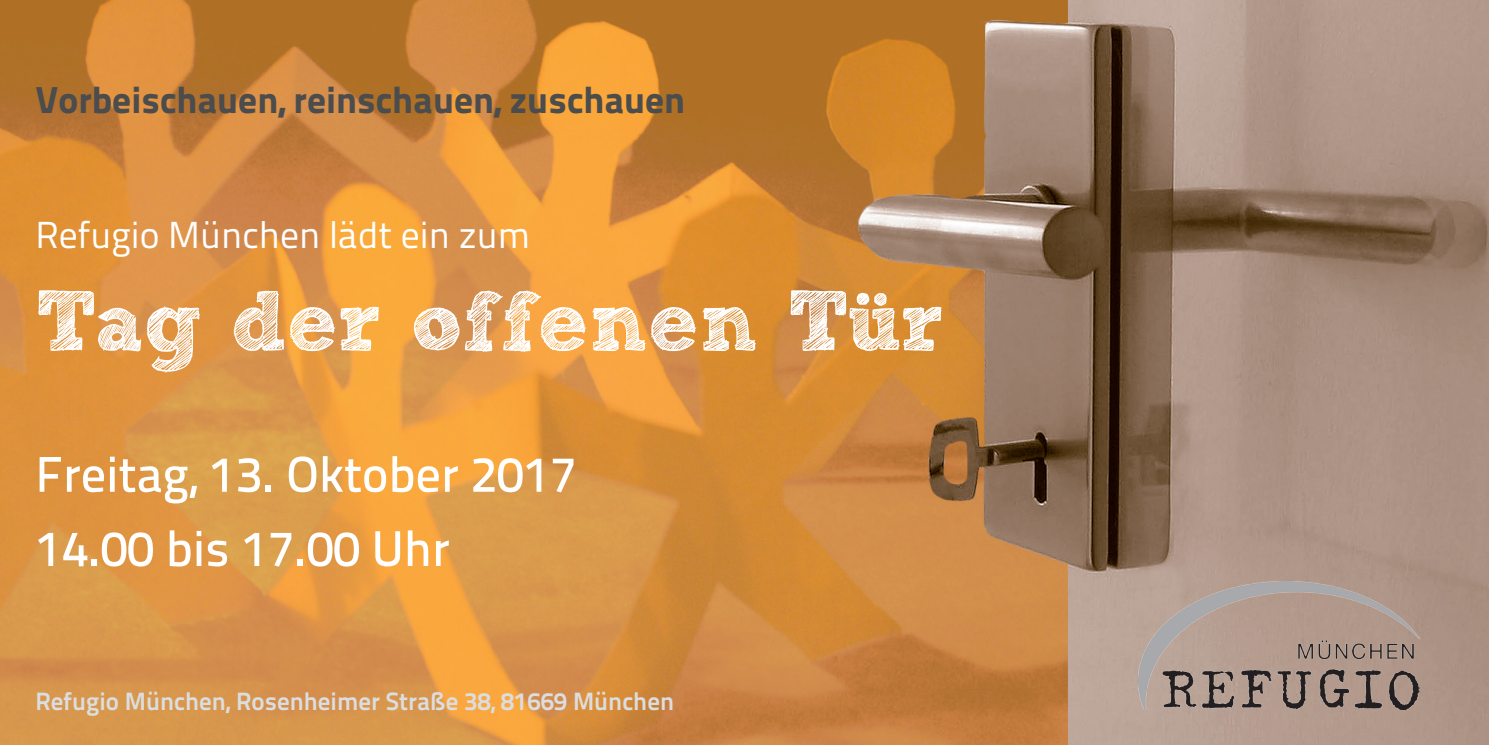
<style>
.page{position:relative;width:1489px;height:745px;background:#fff}
.page>*{position:absolute;margin:0;border:0;box-sizing:border-box;transform-origin:0 0}
.t1{font:700 85px "Sketch Block";color:#fff}
.t2{font:50px/74.2px "Titillium Text 25 L 600 wt";color:#fff}
.t3{font:37.5px "Titillium Text 25 L 999 wt";color:#4b4c4d}
.t4{font:37.5px "Titillium Text 25 L 400 wt";color:#fff}
.t5{font:25px "Titillium Text 25 L 800 wt";color:#dcdddf}
</style>
<div class="page">
<img style="left:0;top:0;width:1488px;height:744px">
<img style="left:1138px;top:581px;width:281px;height:128px">
<h3 class="t3" style="left:35px;top:71px;width:651px">Vorbeischauen, reinschauen, zuschauen</h3>
<h3 class="t4" style="left:35px;top:207px;width:496px">Refugio München lädt ein zum</h3>
<h1 class="t1" style="left:35px;top:269px;width:910px">Tag der offenen Tür</h1>
<h2 class="t2" style="left:35px;top:434px;width:542px">Freitag, 13. Oktober 2017<br>14.00 bis 17.00 Uhr</h2>
<p class="t5" style="left:35px;top:681px;width:640px">Refugio München, Rosenheimer Straße 38, 81669 München</p>
</div>
